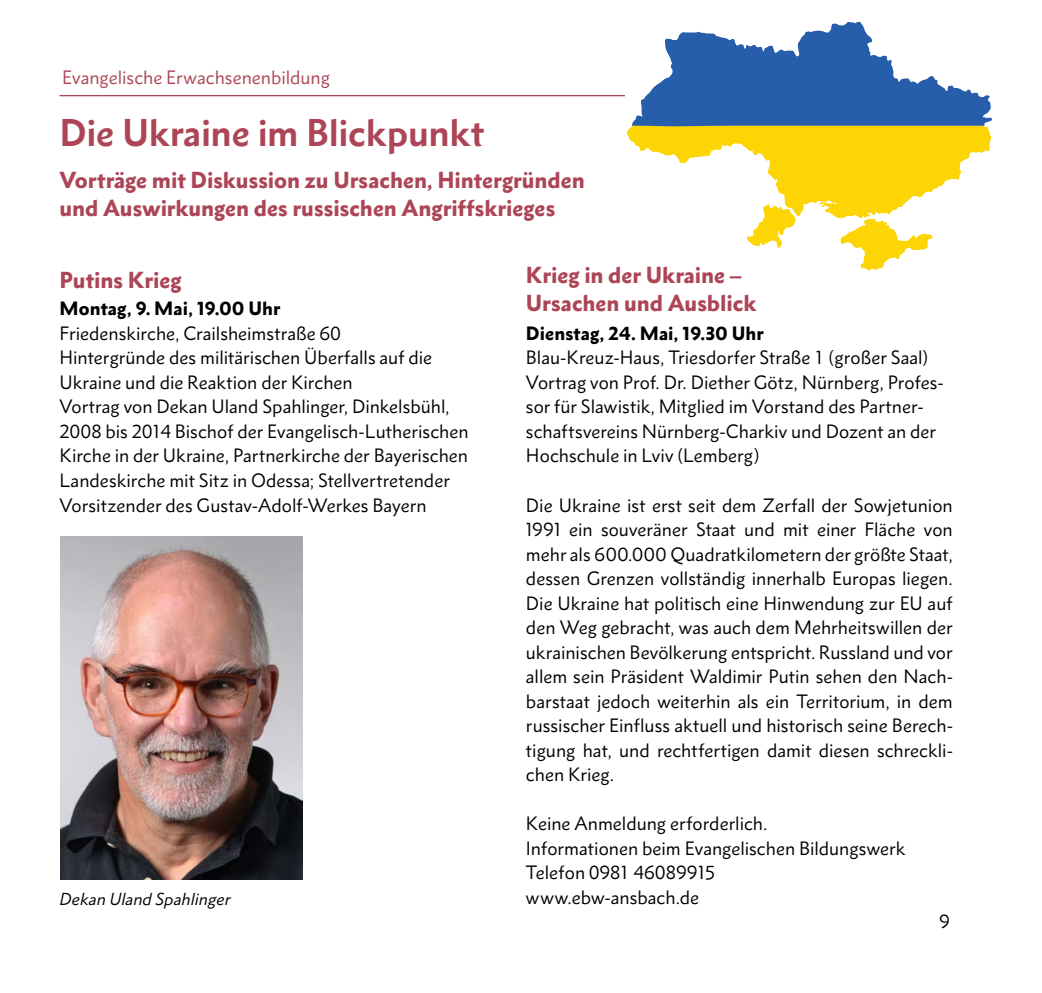
<style>
.page{position:relative;width:1042px;height:993px;background:#fff}
.page>*{position:absolute;margin:0;border:0;box-sizing:border-box;transform-origin:0 0}
.t1{font:700 35px "Metro Nova Pro";letter-spacing:-.01em;color:#ac4556}
.t2{font:900 21px/28px "Metro Nova Pro";color:#ac4556}
.t3{font:17.5px/24.5px "Metro Nova Pro";color:#000}
.t4{font:900 17.5px "Metro Nova Pro";letter-spacing:.005em;color:#000}
.t5{font:17.5px "Metro Nova Pro";color:#ac4556}
.t6{font:italic 15.75px "Metro Nova Pro";color:#000}
</style>
<div class="page">
<hr style="left:60px;top:95px;width:892px;height:1px;background:#ac4556">
<svg style="left:625px;top:21px;width:367px;height:250px"></svg>
<svg style="left:627px;top:22px;width:261px;height:226px"></svg>
<img style="left:60px;top:536px;width:242px;height:343px">
<p class="t5" style="left:62px;top:66px;width:270px">Evangelische Erwachsenenbildung</p>
<h1 class="t1" style="left:60px;top:110px;width:426px">Die Ukraine im Blickpunkt</h1>
<p class="t2" style="left:60px;top:166px;width:527px">Vorträge mit Diskussion zu Ursachen, Hintergründen und Auswirkungen des russischen Angriffskrieges</p>
<p class="t2" style="left:60px;top:266px;width:124px">Putins Krieg</p>
<p class="t4" style="left:60px;top:297px;width:222px">Montag, 9. Mai, 19.00 Uhr</p>
<p class="t3" style="left:60px;top:321px;width:410px">Friedenskirche, Crailsheimstraße 60<br>Hintergründe des militärischen Überfalls auf die Ukraine und die Reaktion der Kirchen<br>Vortrag von Dekan Uland Spahlinger, Dinkelsbühl, 2008 bis 2014 Bischof der Evangelisch-Lutherischen Kirche in der Ukraine, Partnerkirche der Bayerischen Landeskirche mit Sitz in Odessa; Stellvertretender Vorsitzender des Gustav-Adolf-Werkes Bayern</p>
<p class="t6" style="left:60px;top:889px;width:173px">Dekan Uland Spahlinger</p>
<p class="t2" style="left:526px;top:260px;width:232px">Krieg in der Ukraine –<br>Ursachen und Ausblick</p>
<p class="t4" style="left:526px;top:322px;width:239px">Dienstag, 24. Mai, 19.30 Uhr</p>
<p class="t3" style="left:526px;top:345px;width:419px">Blau-Kreuz-Haus, Triesdorfer Straße 1 (großer Saal)<br>Vortrag von Prof. Dr. Diether Götz, Nürnberg, Profes&shy;sor für Slawistik, Mitglied im Vorstand des Partner&shy;schaftsvereins Nürnberg-Charkiv und Dozent an der Hochschule in Lviv (Lemberg)</p>
<p class="t3" style="left:526px;top:492px;width:428px;text-align:justify">Die Ukraine ist erst seit dem Zerfall der Sowjetunion 1991 ein souveräner Staat und mit einer Fläche von mehr als 600.000 Quadratkilometern der größte Staat, dessen Grenzen vollständig innerhalb Europas liegen.<br>Die Ukraine hat politisch eine Hinwendung zur EU auf den Weg gebracht, was auch dem Mehrheitswillen der ukrainischen Bevölkerung entspricht. Russland und vor allem sein Präsident Waldimir Putin sehen den Nach&shy;barstaat jedoch weiterhin als ein Territorium, in dem russischer Einfluss aktuell und historisch seine Berech&shy;tigung hat, und rechtfertigen damit diesen schreckli&shy;chen Krieg.</p>
<p class="t3" style="left:526px;top:811px;width:381px">Keine Anmeldung erforderlich.<br>Informationen beim Evangelischen Bildungswerk<br>Telefon 0981 46089915<br>www.ebw-ansbach.de</p>
<p class="t3" style="left:939px;top:909px;width:13px">9</p>
</div>
